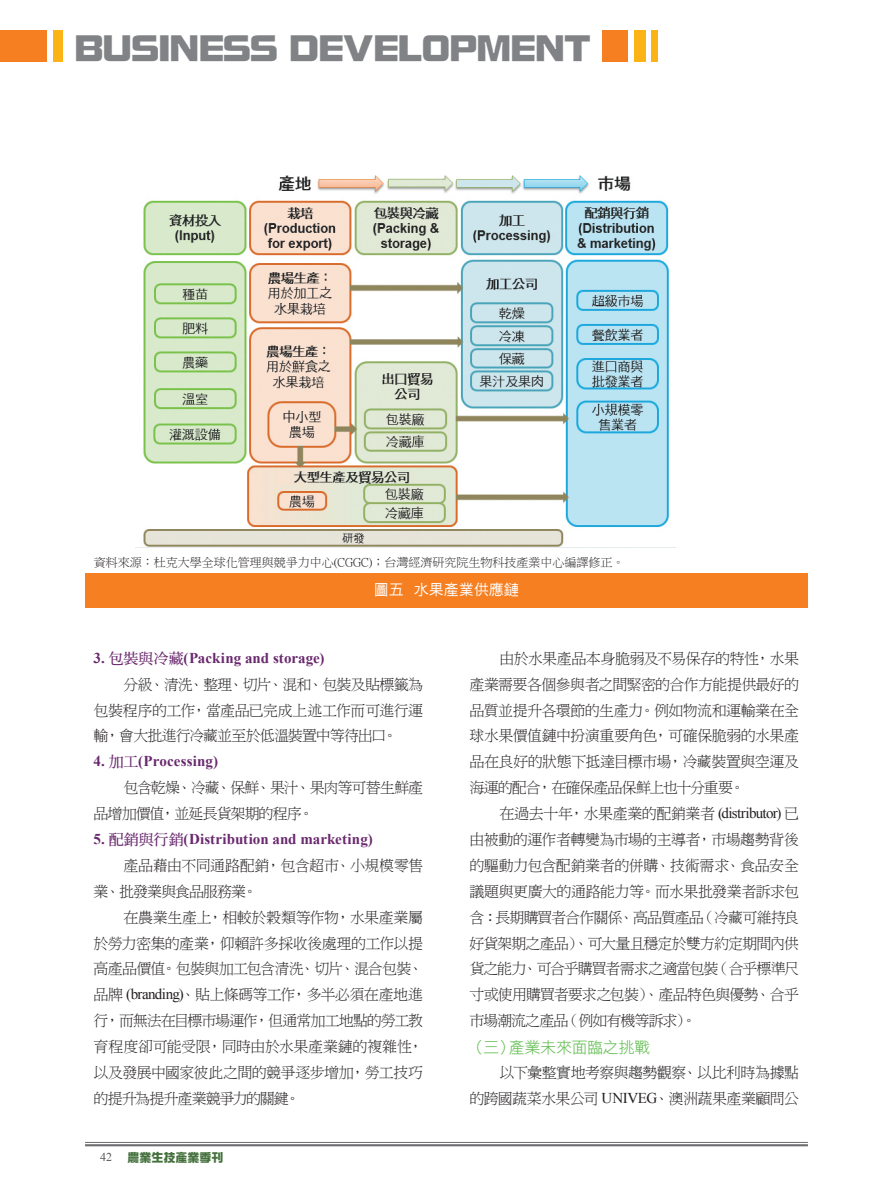
<style>
.page{position:relative;width:893px;height:1191px;background:#fff}
.page>*{position:absolute;margin:0;border:0;box-sizing:border-box;transform-origin:0 0}
.t1{font:36px "DF Zong Yi W9 WINP BF";color:#808285}
.t2{font:15.75px "DF Hei W3 WINP BF";color:#59ba47}
.t3{font:15px/26px "DF Ming W3 WIN BF";letter-spacing:-.05em;color:#231f20;text-align:justify}
.t4{font:700 15px "Times New Roman";letter-spacing:.005em;color:#69296e}
.t5{font:15px "DF Hei W5 WINP BF";color:#fff}
.t6{font:12px "P Ming Li U";color:#231f20}
.t7{font:12px "DF Zong Yi W9 WINP BF";color:#44703c}
.t8{font:12px "Times New Roman";color:#57585a}
.s1{font-family:"DF Ming W7 WIN BF";font-weight:400}
.s2{font-family:"Times New Roman"}
</style>
<div class="page">
<hr style="left:85px;top:1142px;width:723px;height:1px;background:#6c6d70">
<hr style="left:85px;top:1144px;width:723px;height:2px;background:#6c6d70">
<div style="left:602px;top:30px;width:26px;height:32px;background:#f57f21"></div>
<div style="left:635px;top:30px;width:11px;height:32px;background:#fbb316"></div>
<div style="left:652px;top:30px;width:6px;height:32px;background:#fbb316"></div>
<div style="left:54px;top:30px;width:9px;height:32px;background:#fbb316"></div>
<div style="left:0;top:30px;width:47px;height:32px;background:#f57f21"></div>
<img style="left:136px;top:175px;width:539px;height:373px">
<div style="left:85px;top:573px;width:723px;height:34px;background:#f57f21"></div>
<h1 class="t1" style="left:75px;top:30px;width:517px">BUSINESS DEVELOPMENT</h1>
<p class="t6" style="left:94px;top:556px;width:532px">資料來源：杜克大學全球化管理與競爭力中心(CGGC)；台灣經濟研究院生物科技產業中心編譯修正。</p>
<p class="t5" style="left:374px;top:581px;width:146px">圖五 水果產業供應鏈</p>
<p class="t4" style="left:94px;top:647px;width:232px">3. <span class="s1">包裝與冷藏</span>(Packing and storage)</p>
<p class="t3" style="left:94px;top:671px;width:331px;text-indent:30px">分級、清洗、整理、切片、混和、包裝及貼標籤為包裝程序的工作，當產品已完成上述工作而可進行運輸，會大批進行冷藏並至於低溫裝置中等待出口。</p>
<p class="t4" style="left:94px;top:751px;width:126px">4. <span class="s1">加工</span>(Processing)</p>
<p class="t3" style="left:94px;top:775px;width:331px;text-indent:30px">包含乾燥、冷藏、保鮮、果汁、果肉等可替生鮮產品增加價值，並延長貨架期的程序。</p>
<p class="t4" style="left:94px;top:828px;width:281px">5. <span class="s1">配銷與行銷</span>(Distribution and marketing)</p>
<p class="t3" style="left:94px;top:852px;width:331px;text-indent:30px">產品藉由不同通路配銷，包含超市、小規模零售業、批發業與食品服務業。</p>
<p class="t3" style="left:94px;top:904px;width:331px;text-indent:30px">在農業生產上，相較於榖類等作物，水果產業屬於勞力密集的產業，仰賴許多採收後處理的工作以提高產品價值。包裝與加工包含清洗、切片、混合包裝、品牌 <span class="s2">(branding)</span>、貼上條碼等工作，多半必須在產地進行，而無法在目標市場運作，但通常加工地點的勞工教育程度卻可能受限，同時由於水果產業鏈的複雜性，以及發展中國家彼此之間的競爭逐步增加，勞工技巧的提升為提升產業競爭力的關鍵。</p>
<p class="t8" style="left:100px;top:1149px;width:13px">42</p>
<p class="t7" style="left:128px;top:1151px;width:97px">農業生技產業季刊</p>
<p class="t3" style="left:469px;top:645px;width:331px;text-indent:30px">由於水果產品本身脆弱及不易保存的特性，水果產業需要各個參與者之間緊密的合作方能提供最好的品質並提升各環節的生產力。例如物流和運輸業在全球水果價值鏈中扮演重要角色，可確保脆弱的水果產品在良好的狀態下抵達目標市場，冷藏裝置與空運及海運的配合，在確保產品保鮮上也十分重要。</p>
<p class="t3" style="left:469px;top:800px;width:331px;text-indent:30px">在過去十年，水果產業的配銷業者 <span class="s2">(distributor)</span> 已由被動的運作者轉變為市場的主導者，市場趨勢背後的驅動力包含配銷業者的併購、技術需求、食品安全議題與更廣大的通路能力等。而水果批發業者訴求包含：長期購買者合作關係、高品質產品（冷藏可維持良好貨架期之產品）、可大量且穩定於雙方約定期間內供貨之能力、可合乎購買者需求之適當包裝（合乎標準尺寸或使用購買者要求之包裝）、產品特色與優勢、合乎市場潮流之產品（例如有機等訴求）。</p>
<p class="t2" style="left:469px;top:1039px;width:182px">（三）產業未來面臨之挑戰</p>
<p class="t3" style="left:469px;top:1059px;width:331px;text-align:right">以下彙整實地考察與趨勢觀察、以比利時為據點<br>的跨國蔬菜水果公司 <span class="s2">UNIVEG</span>、澳洲蔬果產業顧問公</p>
</div>
